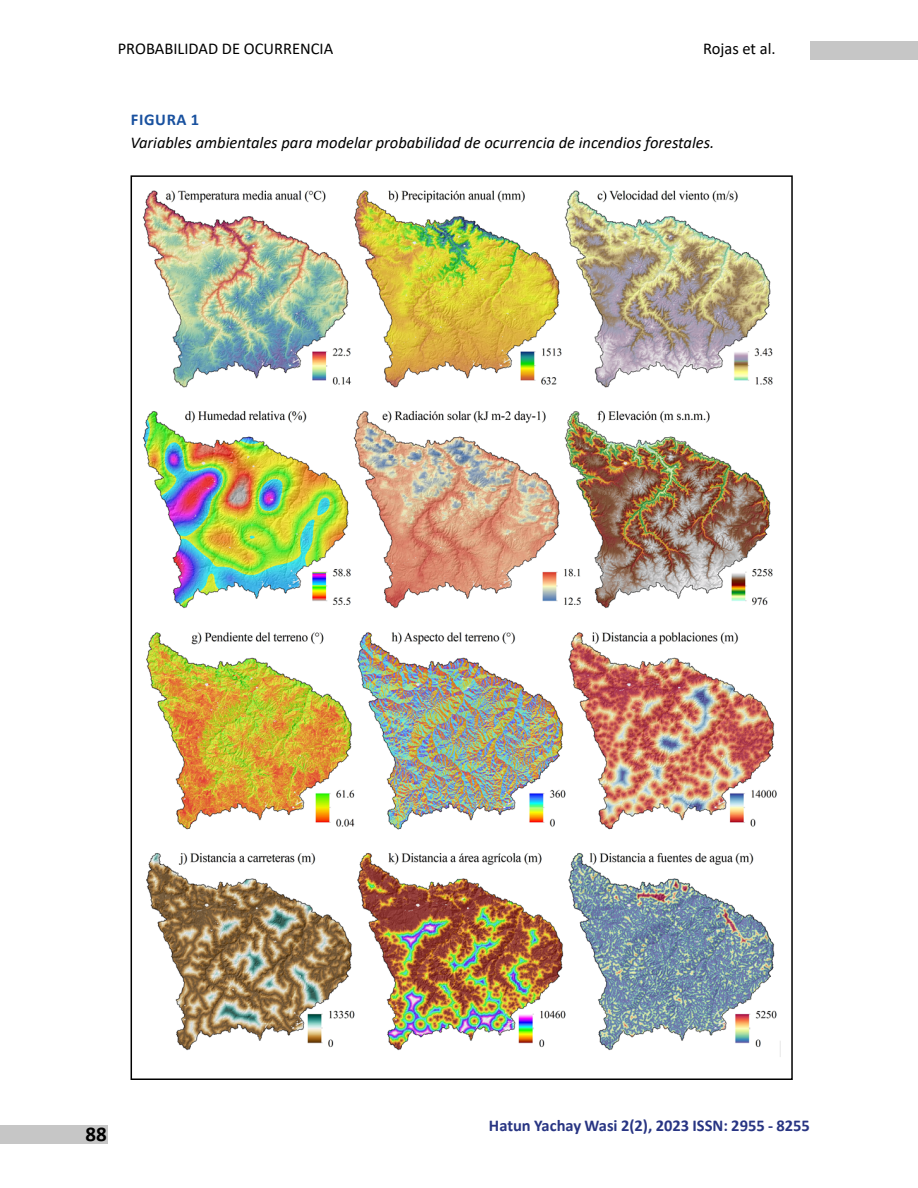
<style>
.page{position:relative;width:918px;height:1188px;background:#fff}
.page>*{position:absolute;margin:0;border:0;box-sizing:border-box;transform-origin:0 0}
.t1{font:700 21px "Calibri";color:#000}
.t2{font:italic 16.5px "Calibri";color:#000}
.t3{font:700 16.5px "Calibri";color:#283583}
.t4{font:16.5px "Calibri";color:#000}
.t5{font:700 16.5px "Calibri";letter-spacing:.04em;color:#19519f}
</style>
<div class="page">
<div style="left:0;top:1125px;width:108px;height:19px;background:#c6c6c6"></div>
<div style="left:810px;top:41px;width:108px;height:19px;background:#c6c6c6"></div>
<img style="left:142px;top:190px;width:639px;height:867px">
<p class="t4" style="left:118px;top:37px;width:217px">PROBABILIDAD DE OCURRENCIA</p>
<p class="t4" style="left:703px;top:37px;width:74px">Rojas et al.</p>
<p class="t5" style="left:131px;top:108px;width:70px">FIGURA 1</p>
<p class="t2" style="left:131px;top:131px;width:585px">Variables ambientales para modelar probabilidad de ocurrencia de incendios forestales.</p>
<p class="t1" style="left:86px;top:1119px;width:23px">88</p>
<p class="t3" style="left:489px;top:1114px;width:323px">Hatun Yachay Wasi 2(2), 2023 ISSN: 2955 - 8255</p>
</div>
